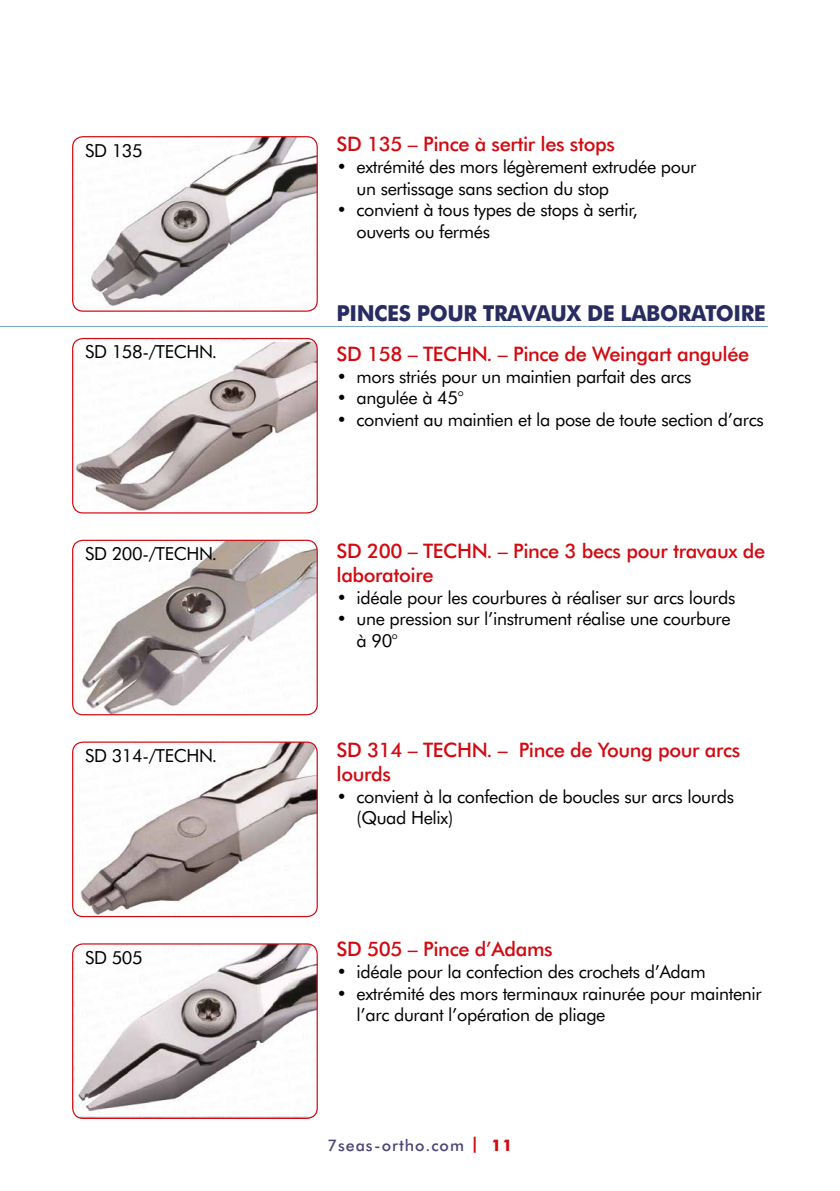
<style>
.page{position:relative;width:840px;height:1191px;background:#fff}
.page>*{position:absolute;margin:0;border:0;box-sizing:border-box;transform-origin:0 0}
.t1{font:700 22px "Futura BT";letter-spacing:-.02em;color:#282c60;scale:.96 1}
.t2{font:500 20px/24px "Futura BT";letter-spacing:-.02em;color:#d20a11}
.t3{font:18px/21.6px "Futura BT";letter-spacing:-.02em;color:#000}
.t4{font:500 16px "Futura BT";letter-spacing:.06em;color:#4c4676}
.s1{font-weight:700;color:#d20a11}
</style>
<div class="page">
<img style="left:73px;top:137px;width:244px;height:174px">
<div style="left:72px;top:136px;width:245px;height:176px;border:1px solid #d20a11;border-radius:10px"></div>
<img style="left:73px;top:338px;width:244px;height:175px">
<div style="left:72px;top:338px;width:245px;height:175px;border:1px solid #d20a11;border-radius:10px"></div>
<img style="left:73px;top:540px;width:244px;height:174px">
<div style="left:72px;top:540px;width:245px;height:175px;border:1px solid #d20a11;border-radius:10px"></div>
<img style="left:73px;top:742px;width:244px;height:174px">
<div style="left:72px;top:741px;width:245px;height:176px;border:1px solid #d20a11;border-radius:10px"></div>
<img style="left:73px;top:944px;width:244px;height:174px">
<div style="left:72px;top:943px;width:245px;height:176px;border:1px solid #d20a11;border-radius:10px"></div>
<hr style="left:0;top:326px;width:767px;height:1px;background:#6da4ba">
<p class="t3" style="left:85px;top:139px;width:59px">SD 135</p>
<p class="t3" style="left:85px;top:341px;width:133px">SD 158-/TECHN.</p>
<p class="t3" style="left:85px;top:543px;width:133px">SD 200-/TECHN.</p>
<p class="t3" style="left:85px;top:745px;width:133px">SD 314-/TECHN.</p>
<p class="t3" style="left:85px;top:946px;width:59px">SD 505</p>
<p class="t2" style="left:336px;top:132px;width:280px">SD 135 – Pince à sertir les stops</p>
<p class="t3" style="left:356px;top:156px;width:341px;text-indent:-20px">• extrémité des mors légèrement extrudée pour un sertissage sans section du stop</p>
<p class="t3" style="left:356px;top:199px;width:282px;text-indent:-20px">• convient à tous types de stops à sertir, ouverts ou fermés</p>
<p class="t1" style="left:336px;top:300px;width:448px">PINCES POUR TRAVAUX DE LABORATOIRE</p>
<p class="t2" style="left:336px;top:342px;width:414px">SD 158 – TECHN. – Pince de Weingart angulée</p>
<p class="t3" style="left:336px;top:365px;width:356px">• mors striés pour un maintien parfait des arcs</p>
<p class="t3" style="left:336px;top:387px;width:128px">• angulée à 45°</p>
<p class="t3" style="left:336px;top:408px;width:428px">• convient au maintien et la pose de toute section d’arcs</p>
<p class="t2" style="left:336px;top:538px;width:430px">SD 200 – TECHN. – Pince 3 becs pour travaux de laboratoire</p>
<p class="t3" style="left:336px;top:586px;width:400px">• idéale pour les courbures à réaliser sur arcs lourds</p>
<p class="t3" style="left:356px;top:608px;width:375px;text-indent:-20px">• une pression sur l’instrument réalise une courbure à 90°</p>
<p class="t2" style="left:336px;top:738px;width:405px">SD 314 – TECHN. – Pince de Young pour arcs lourds</p>
<p class="t3" style="left:356px;top:785px;width:379px;text-indent:-20px">• convient à la confection de boucles sur arcs lourds (Quad Helix)</p>
<p class="t2" style="left:336px;top:937px;width:217px">SD 505 – Pince d’Adams</p>
<p class="t3" style="left:336px;top:960px;width:370px">• idéale pour la confection des crochets d’Adam</p>
<p class="t3" style="left:356px;top:982px;width:406px;text-indent:-20px">• extrémité des mors terminaux rainurée pour maintenir l’arc durant l’opération de pliage</p>
<p class="t4" style="left:327px;top:1135px;width:186px">7seas-ortho.com <span class="s1">| 11</span></p>
</div>
